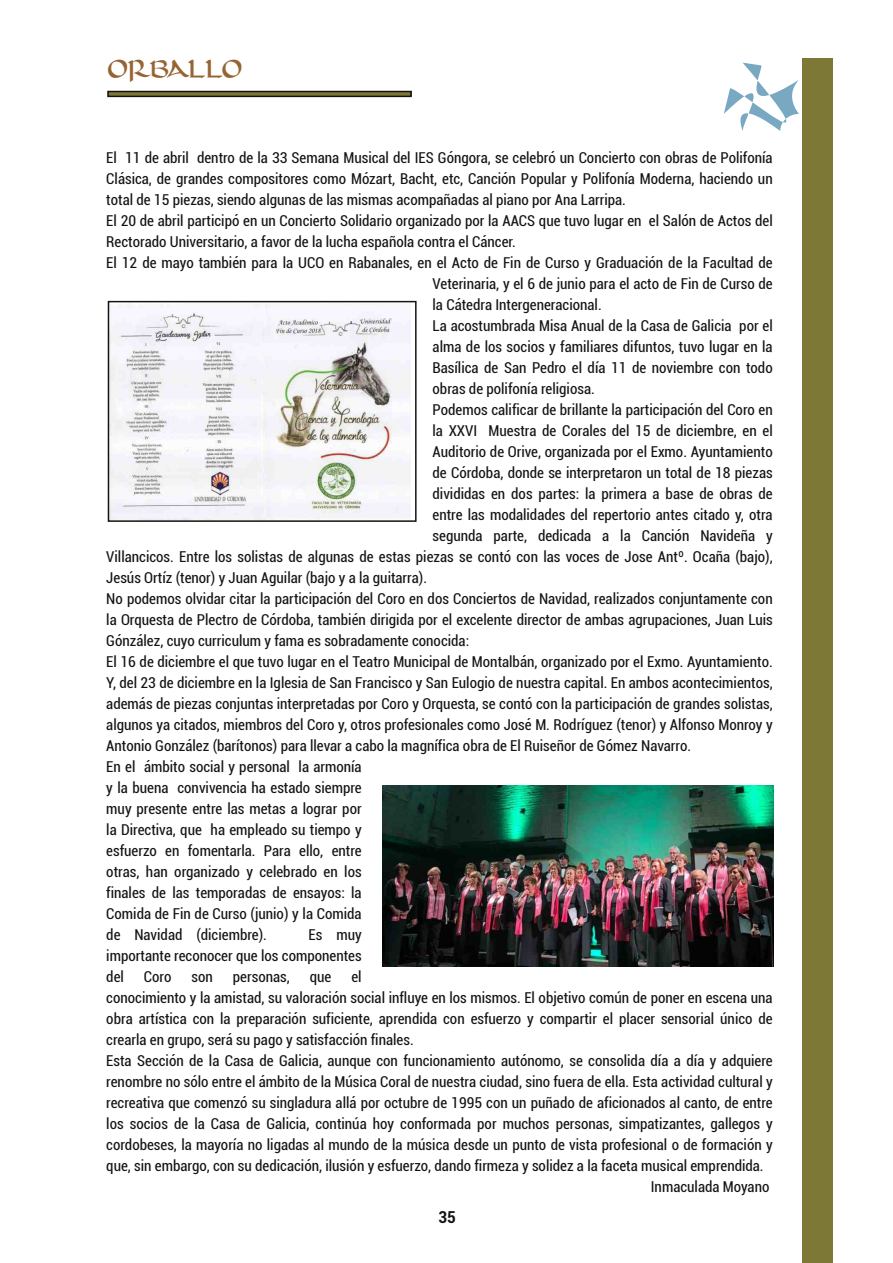
<style>
.page{position:relative;width:893px;height:1263px;background:#fff}
.page>*{position:absolute;margin:0;border:0;box-sizing:border-box;transform-origin:0 0}
.t1{font:30px "Dorovar FLF Carolus";letter-spacing:-.035em;color:#966432}
.t2{font:700 condensed 16.5px "Roboto";color:#161413}
.t3{font:condensed 15px/21px "Roboto";color:#161413;text-align:justify}
</style>
<div class="page">
<div style="left:802px;top:59px;width:30px;height:1204px;background:#7e7837"></div>
<svg style="left:724px;top:63px;width:109px;height:117px"></svg>
<div style="left:107px;top:91px;width:305px;height:6px;border:2px solid #161413"></div>
<img style="left:111px;top:304px;width:300px;height:215px">
<div style="left:108px;top:301px;width:309px;height:221px;border:2px solid #161413"></div>
<img style="left:382px;top:785px;width:392px;height:182px">
<h1 class="t1" style="left:108px;top:53px;width:136px">ORBALLO</h1>
<p class="t3" style="left:106px;top:147px;width:668px">El 11 de abril dentro de la 33 Semana Musical del IES Góngora, se celebró un Concierto con obras de Polifonía</p>
<p class="t3" style="left:106px;top:168px;width:668px">Clásica, de grandes compositores como Mózart, Bacht, etc, Canción Popular y Polifonía Moderna, haciendo un</p>
<p class="t3" style="left:106px;top:189px;width:521px">total de 15 piezas, siendo algunas de las mismas acompañadas al piano por Ana Larripa.</p>
<p class="t3" style="left:106px;top:210px;width:668px">El 20 de abril participó en un Concierto Solidario organizado por la AACS que tuvo lugar en el Salón de Actos del</p>
<p class="t3" style="left:106px;top:231px;width:411px">Rectorado Universitario, a favor de la lucha española contra el Cáncer.</p>
<p class="t3" style="left:106px;top:252px;width:668px">El 12 de mayo también para la UCO en Rabanales, en el Acto de Fin de Curso y Graduación de la Facultad de</p>
<p class="t3" style="left:433px;top:273px;width:342px">Veterinaria, y el 6 de junio para el acto de Fin de Curso de</p>
<p class="t3" style="left:433px;top:294px;width:171px">la Cátedra Intergeneracional.</p>
<p class="t3" style="left:433px;top:315px;width:342px">La acostumbrada Misa Anual de la Casa de Galicia por el</p>
<p class="t3" style="left:433px;top:336px;width:342px">alma de los socios y familiares difuntos, tuvo lugar en la</p>
<p class="t3" style="left:433px;top:357px;width:342px">Basílica de San Pedro el día 11 de noviembre con todo</p>
<p class="t3" style="left:433px;top:378px;width:164px">obras de polifonía religiosa.</p>
<p class="t3" style="left:433px;top:399px;width:342px">Podemos calificar de brillante la participación del Coro en</p>
<p class="t3" style="left:433px;top:420px;width:342px">la XXVI Muestra de Corales del 15 de diciembre, en el</p>
<p class="t3" style="left:433px;top:441px;width:342px">Auditorio de Orive, organizada por el Exmo. Ayuntamiento</p>
<p class="t3" style="left:433px;top:462px;width:342px">de Córdoba, donde se interpretaron un total de 18 piezas</p>
<p class="t3" style="left:433px;top:483px;width:342px">divididas en dos partes: la primera a base de obras de</p>
<p class="t3" style="left:433px;top:504px;width:342px">entre las modalidades del repertorio antes citado y, otra</p>
<p class="t3" style="left:433px;top:525px;width:342px">segunda parte, dedicada a la Canción Navideña y</p>
<p class="t3" style="left:106px;top:546px;width:668px">Villancicos. Entre los solistas de algunas de estas piezas se contó con las voces de Jose Antº. Ocaña (bajo),</p>
<p class="t3" style="left:106px;top:567px;width:322px">Jesús Ortíz (tenor) y Juan Aguilar (bajo y a la guitarra).</p>
<p class="t3" style="left:106px;top:588px;width:668px">No podemos olvidar citar la participación del Coro en dos Conciertos de Navidad, realizados conjuntamente con</p>
<p class="t3" style="left:106px;top:609px;width:668px">la Orquesta de Plectro de Córdoba, también dirigida por el excelente director de ambas agrupaciones, Juan Luis</p>
<p class="t3" style="left:106px;top:630px;width:364px">Gónzález, cuyo curriculum y fama es sobradamente conocida:</p>
<p class="t3" style="left:106px;top:651px;width:668px">El 16 de diciembre el que tuvo lugar en el Teatro Municipal de Montalbán, organizado por el Exmo. Ayuntamiento.</p>
<p class="t3" style="left:106px;top:672px;width:668px">Y, del 23 de diciembre en la Iglesia de San Francisco y San Eulogio de nuestra capital. En ambos acontecimientos,</p>
<p class="t3" style="left:106px;top:693px;width:668px">además de piezas conjuntas interpretadas por Coro y Orquesta, se contó con la participación de grandes solistas,</p>
<p class="t3" style="left:106px;top:714px;width:668px">algunos ya citados, miembros del Coro y, otros profesionales como José M. Rodríguez (tenor) y Alfonso Monroy y</p>
<p class="t3" style="left:106px;top:735px;width:586px">Antonio González (barítonos) para llevar a cabo la magnífica obra de El Ruiseñor de Gómez Navarro.</p>
<p class="t3" style="left:106px;top:756px;width:257px">En el ámbito social y personal la armonía</p>
<p class="t3" style="left:106px;top:777px;width:257px">y la buena convivencia ha estado siempre</p>
<p class="t3" style="left:106px;top:798px;width:257px">muy presente entre las metas a lograr por</p>
<p class="t3" style="left:106px;top:819px;width:257px">la Directiva, que ha empleado su tiempo y</p>
<p class="t3" style="left:106px;top:840px;width:257px">esfuerzo en fomentarla. Para ello, entre</p>
<p class="t3" style="left:106px;top:861px;width:257px">otras, han organizado y celebrado en los</p>
<p class="t3" style="left:106px;top:882px;width:257px">finales de las temporadas de ensayos: la</p>
<p class="t3" style="left:106px;top:903px;width:257px">Comida de Fin de Curso (junio) y la Comida</p>
<p class="t3" style="left:106px;top:924px;width:162px">de Navidad (diciembre).</p>
<p class="t3" style="left:106px;top:924px;width:257px;text-indent:202px">Es muy importante reconocer que los componentes del</p>
<p class="t3" style="left:144px;top:966px;width:29px">Coro</p>
<p class="t3" style="left:191px;top:966px;width:23px">son</p>
<p class="t3" style="left:233px;top:966px;width:58px">personas,</p>
<p class="t3" style="left:310px;top:966px;width:23px">que</p>
<p class="t3" style="left:351px;top:966px;width:12px">el</p>
<p class="t3" style="left:106px;top:987px;width:668px">conocimiento y la amistad, su valoración social influye en los mismos. El objetivo común de poner en escena una</p>
<p class="t3" style="left:106px;top:1008px;width:668px">obra artística con la preparación suficiente, aprendida con esfuerzo y compartir el placer sensorial único de</p>
<p class="t3" style="left:106px;top:1029px;width:309px">crearla en grupo, será su pago y satisfacción finales.</p>
<p class="t3" style="left:106px;top:1050px;width:668px">Esta Sección de la Casa de Galicia, aunque con funcionamiento autónomo, se consolida día a día y adquiere</p>
<p class="t3" style="left:106px;top:1071px;width:668px">renombre no sólo entre el ámbito de la Música Coral de nuestra ciudad, sino fuera de ella. Esta actividad cultural y</p>
<p class="t3" style="left:106px;top:1092px;width:668px">recreativa que comenzó su singladura allá por octubre de 1995 con un puñado de aficionados al canto, de entre</p>
<p class="t3" style="left:106px;top:1113px;width:668px">los socios de la Casa de Galicia, continúa hoy conformada por muchos personas, simpatizantes, gallegos y</p>
<p class="t3" style="left:106px;top:1134px;width:668px">cordobeses, la mayoría no ligadas al mundo de la música desde un punto de vista profesional o de formación y</p>
<p class="t3" style="left:106px;top:1155px;width:659px">que, sin embargo, con su dedicación, ilusión y esfuerzo, dando firmeza y solidez a la faceta musical emprendida.</p>
<p class="t3" style="left:651px;top:1176px;width:120px">Inmaculada Moyano</p>
<p class="t2" style="left:439px;top:1207px;width:19px">35</p>
</div>
